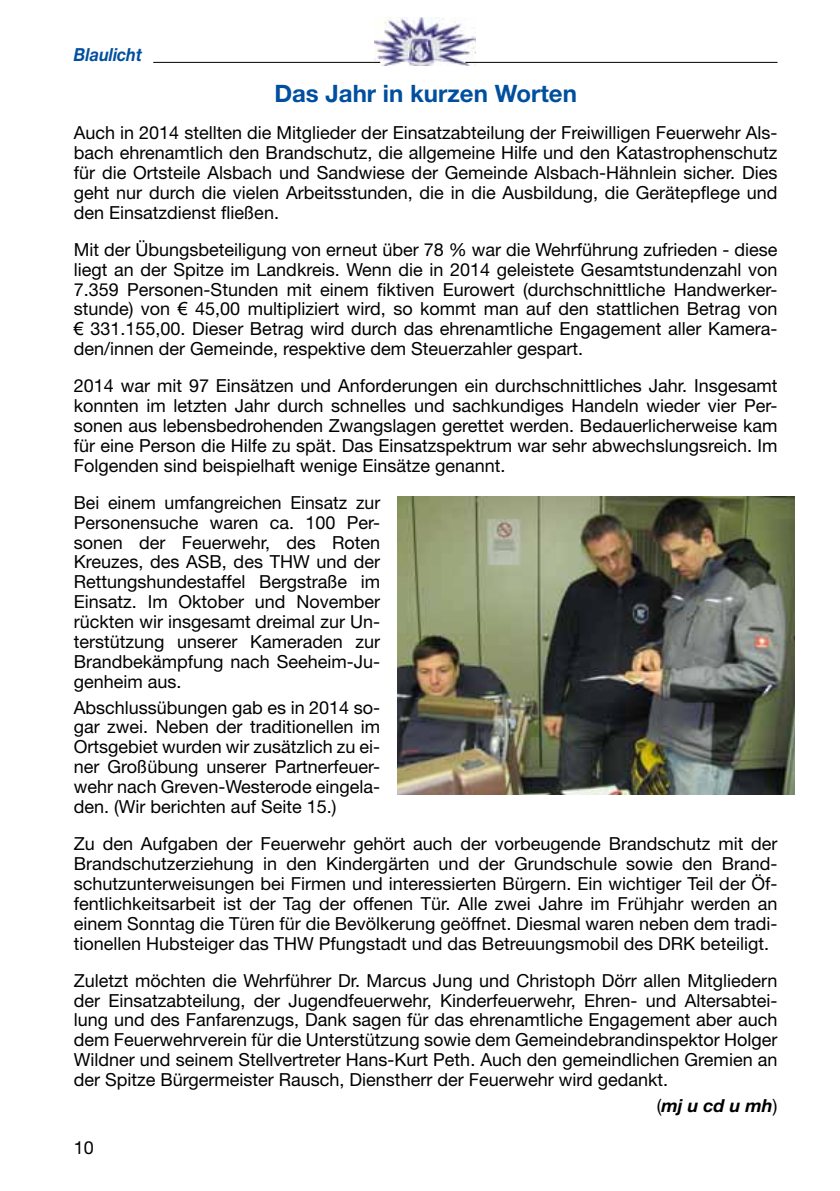
<style>
.page{position:relative;width:840px;height:1191px;background:#fff}
.page>*{position:absolute;margin:0;border:0;box-sizing:border-box;transform-origin:0 0}
.t1{font:700 24px "Helvetica Neue";color:#004f9f}
.t2{font:18px/20px "Helvetica Neue";color:#000;text-align:justify}
.t3{font:italic 700 18px "Helvetica Neue";color:#000}
.t4{font:italic 700 18px "Helvetica Neue";color:#004f9f;scale:.9 1}
.s1{font-family:"Arial"}
.s2{font-weight:400;font-style:normal}
</style>
<div class="page">
<img style="left:374px;top:17px;width:101px;height:49px">
<hr style="left:153px;top:62px;width:227px;height:1px;background:#000">
<hr style="left:465px;top:62px;width:312px;height:1px;background:#000">
<img style="left:397px;top:496px;width:397px;height:298px">
<p class="t4" style="left:74px;top:43px;width:77px">Blaulicht</p>
<h1 class="t1" style="left:274px;top:79px;width:304px">Das Jahr in kurzen Worten</h1>
<p class="t2" style="left:74px;top:122px;width:704px">Auch in 2014 stellten die Mitglieder der Einsatzabteilung der Freiwilligen Feuerwehr Als&shy;bach ehrenamtlich den Brandschutz, die allgemeine Hilfe und den Katastrophenschutz für die Ortsteile Alsbach und Sandwiese der Gemeinde Alsbach-Hähnlein sicher. Dies geht nur durch die vielen Arbeitsstunden, die in die Ausbildung, die Gerätepflege und den Einsatzdienst fließen.</p>
<p class="t2" style="left:74px;top:239px;width:705px">Mit der Übungsbeteiligung von erneut über 78 % war die Wehrführung zufrieden - diese liegt an der Spitze im Landkreis. Wenn die in 2014 geleistete Gesamtstundenzahl von 7.359 Personen-Stunden mit einem fiktiven Eurowert (durchschnittliche Handwerker&shy;stunde) von <span class="s1">€</span> 45,00 multipliziert wird, so kommt man auf den stattlichen Betrag von <span class="s1">€</span> 331.155,00. Dieser Betrag wird durch das ehrenamtliche Engagement aller Kamera&shy;den/innen der Gemeinde, respektive dem Steuerzahler gespart.</p>
<p class="t2" style="left:74px;top:375px;width:705px">2014 war mit 97 Einsätzen und Anforderungen ein durchschnittliches Jahr. Insgesamt konnten im letzten Jahr durch schnelles und sachkundiges Handeln wieder vier Per&shy;sonen aus lebensbedrohenden Zwangslagen gerettet werden. Bedauerlicherweise kam für eine Person die Hilfe zu spät. Das Einsatzspektrum war sehr abwechslungsreich. Im Folgenden sind beispielhaft wenige Einsätze genannt.</p>
<p class="t2" style="left:74px;top:492px;width:308px">Bei einem umfangreichen Einsatz zur Personensuche waren ca. 100 Per&shy;sonen der Feuerwehr, des Roten Kreuzes, des ASB, des THW und der Rettungshundestaffel Bergstraße im Einsatz. Im Oktober und November rückten wir insgesamt dreimal zur Un&shy;terstützung unserer Kameraden zur Brandbekämpfung nach Seeheim-Ju&shy;genheim aus.</p>
<p class="t2" style="left:74px;top:697px;width:308px">Abschlussübungen gab es in 2014 so&shy;gar zwei. Neben der traditionellen im Ortsgebiet wurden wir zusätzlich zu ei&shy;ner Großübung unserer Partnerfeuer&shy;wehr nach Greven-Westerode eingela&shy;den. (Wir berichten auf Seite 15.)</p>
<p class="t2" style="left:74px;top:833px;width:705px">Zu den Aufgaben der Feuerwehr gehört auch der vorbeugende Brandschutz mit der Brandschutzerziehung in den Kindergärten und der Grundschule sowie den Brand&shy;schutzunterweisungen bei Firmen und interessierten Bürgern. Ein wichtiger Teil der Öf&shy;fentlichkeitsarbeit ist der Tag der offenen Tür. Alle zwei Jahre im Frühjahr werden an einem Sonntag die Türen für die Bevölkerung geöffnet. Diesmal waren neben dem tradi&shy;tionellen Hubsteiger das THW Pfungstadt und das Betreuungsmobil des DRK beteiligt.</p>
<p class="t2" style="left:74px;top:970px;width:705px">Zuletzt möchten die Wehrführer Dr. Marcus Jung und Christoph Dörr allen Mitgliedern der Einsatzabteilung, der Jugendfeuerwehr, Kinderfeuerwehr, Ehren- und Altersabtei&shy;lung und des Fanfarenzugs, Dank sagen für das ehrenamtliche Engagement aber auch dem Feuerwehrverein für die Unterstützung sowie dem Gemeindebrandinspektor Holger Wildner und seinem Stellvertreter Hans-Kurt Peth. Auch den gemeindlichen Gremien an der Spitze Bürgermeister Rausch, Dienstherr der Feuerwehr wird gedankt.</p>
<p class="t3" style="left:656px;top:1094px;width:122px"><span class="s2">(</span>mj u cd u mh<span class="s2">)</span></p>
<p class="t2" style="left:74px;top:1137px;width:22px">10</p>
</div>
